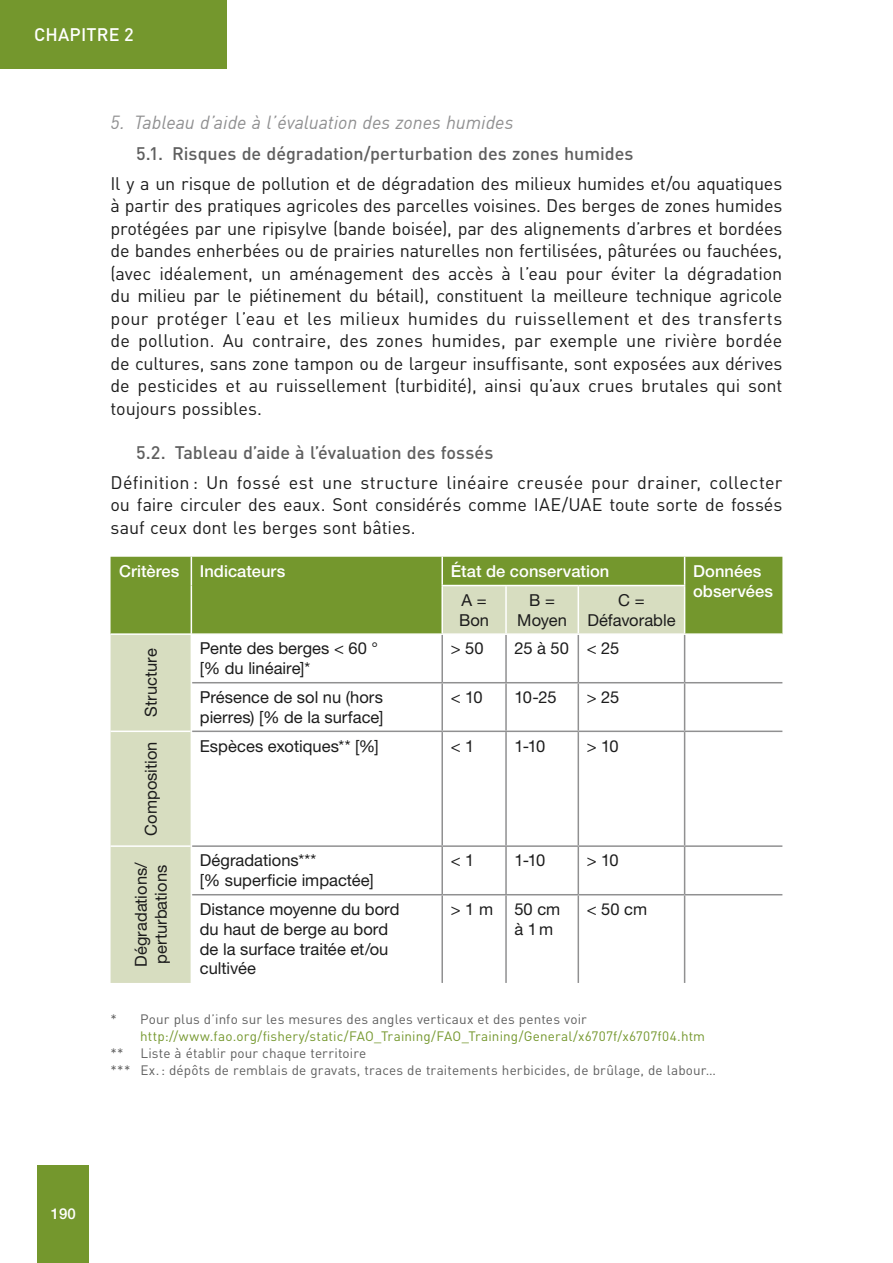
<style>
.page{position:relative;width:893px;height:1263px;background:#fff}
.page>*{position:absolute;margin:0;border:0;box-sizing:border-box;transform-origin:0 0}
.t1{font:italic 18.6px "DIN";letter-spacing:-.005em;color:#909091}
.t2{font:18px/22.5px "DIN Pro";letter-spacing:-.005em;color:#1c1c1c;text-align:justify}
.t3{font:500 18px "DIN Pro";letter-spacing:-.005em;color:#5f5f5f}
.t4{font:500 18px "DIN Pro";letter-spacing:.01em;color:#fff}
.t5{font:16.5px/19.8px "Helvetica Neue LT Std";color:#1c1c1c}
.t6{font:500 16.5px/19.8px "Helvetica Neue LT Std";letter-spacing:.005em;color:#fff}
.t7{font:500 15px "Helvetica Neue LT Std";color:#fff}
.t8{font:13.5px/16.8px "DIN Pro";letter-spacing:.01em;color:#5f5f5f}
.t9{font:13.5px "DIN Pro";letter-spacing:.01em;color:#74972d}
</style>
<div class="page">
<div style="left:38px;top:1165px;width:51px;height:98px;background:#74972d"></div>
<div style="left:0;top:0;width:227px;height:68px;background:#74972d"></div>
<div style="left:111px;top:557px;width:671px;height:76px;background:#74972d"></div>
<svg style="left:111px;top:585px;width:573px;height:398px"></svg>
<svg style="left:191px;top:557px;width:1px;height:28px"></svg>
<hr style="left:441px;top:557px;width:2px;height:28px;background:#fff">
<svg style="left:684px;top:557px;width:1px;height:28px"></svg>
<hr style="left:191px;top:585px;width:1px;height:48px;background:#fff">
<hr style="left:505px;top:586px;width:2px;height:47px;background:#fff">
<hr style="left:578px;top:586px;width:1px;height:47px;background:#fff">
<hr style="left:111px;top:730px;width:80px;height:2px;background:#fff">
<hr style="left:111px;top:845px;width:80px;height:2px;background:#fff">
<hr style="left:441px;top:635px;width:2px;height:47px;background:#909091">
<hr style="left:505px;top:635px;width:2px;height:47px;background:#909091">
<hr style="left:578px;top:635px;width:1px;height:47px;background:#909091">
<hr style="left:684px;top:635px;width:1px;height:47px;background:#909091">
<hr style="left:192px;top:682px;width:250px;height:1px;background:#909091">
<hr style="left:442px;top:682px;width:64px;height:1px;background:#909091">
<hr style="left:441px;top:683px;width:2px;height:47px;background:#909091">
<hr style="left:506px;top:682px;width:72px;height:1px;background:#909091">
<hr style="left:505px;top:683px;width:2px;height:47px;background:#909091">
<hr style="left:578px;top:682px;width:107px;height:1px;background:#909091">
<hr style="left:578px;top:683px;width:1px;height:47px;background:#909091">
<hr style="left:685px;top:682px;width:97px;height:1px;background:#909091">
<hr style="left:684px;top:683px;width:1px;height:47px;background:#909091">
<hr style="left:192px;top:730px;width:250px;height:2px;background:#909091">
<hr style="left:442px;top:730px;width:64px;height:2px;background:#909091">
<hr style="left:441px;top:732px;width:2px;height:113px;background:#909091">
<hr style="left:506px;top:730px;width:72px;height:2px;background:#909091">
<hr style="left:505px;top:732px;width:2px;height:113px;background:#909091">
<hr style="left:578px;top:730px;width:107px;height:2px;background:#909091">
<hr style="left:578px;top:732px;width:1px;height:113px;background:#909091">
<hr style="left:685px;top:730px;width:97px;height:2px;background:#909091">
<hr style="left:684px;top:732px;width:1px;height:113px;background:#909091">
<hr style="left:192px;top:845px;width:250px;height:2px;background:#909091">
<hr style="left:442px;top:845px;width:64px;height:2px;background:#909091">
<hr style="left:441px;top:847px;width:2px;height:47px;background:#909091">
<hr style="left:506px;top:845px;width:72px;height:2px;background:#909091">
<hr style="left:505px;top:847px;width:2px;height:47px;background:#909091">
<hr style="left:578px;top:845px;width:107px;height:2px;background:#909091">
<hr style="left:578px;top:847px;width:1px;height:47px;background:#909091">
<hr style="left:685px;top:845px;width:97px;height:2px;background:#909091">
<hr style="left:684px;top:847px;width:1px;height:47px;background:#909091">
<hr style="left:192px;top:894px;width:250px;height:1px;background:#909091">
<hr style="left:442px;top:894px;width:64px;height:1px;background:#909091">
<hr style="left:441px;top:895px;width:2px;height:88px;background:#909091">
<hr style="left:506px;top:894px;width:72px;height:1px;background:#909091">
<hr style="left:505px;top:895px;width:2px;height:88px;background:#909091">
<hr style="left:578px;top:894px;width:107px;height:1px;background:#909091">
<hr style="left:578px;top:895px;width:1px;height:88px;background:#909091">
<hr style="left:685px;top:894px;width:97px;height:1px;background:#909091">
<hr style="left:684px;top:895px;width:1px;height:88px;background:#909091">
<hr style="left:191px;top:633px;width:251px;height:2px;background:#fff">
<hr style="left:111px;top:633px;width:81px;height:2px;background:#fff">
<hr style="left:191px;top:635px;width:1px;height:48px;background:#fff">
<hr style="left:191px;top:683px;width:1px;height:48px;background:#fff">
<hr style="left:191px;top:731px;width:1px;height:115px;background:#fff">
<hr style="left:191px;top:846px;width:1px;height:49px;background:#fff">
<hr style="left:191px;top:895px;width:1px;height:88px;background:#fff">
<hr style="left:441px;top:586px;width:2px;height:47px;background:#fff">
<hr style="left:684px;top:586px;width:1px;height:47px;background:#fff">
<hr style="left:442px;top:633px;width:64px;height:2px;background:#fff">
<hr style="left:506px;top:633px;width:72px;height:2px;background:#fff">
<hr style="left:578px;top:633px;width:107px;height:2px;background:#fff">
<hr style="left:441px;top:585px;width:65px;height:1px;background:#fff">
<hr style="left:506px;top:585px;width:72px;height:1px;background:#fff">
<hr style="left:578px;top:585px;width:107px;height:1px;background:#fff">
<p class="t4" style="left:34px;top:22px;width:101px">CHAPITRE 2</p>
<p class="t1" style="left:111px;top:111px;width:404px">5. Tableau d’aide à l’évaluation des zones humides</p>
<p class="t3" style="left:136px;top:141px;width:499px">5.1. Risques de dégradation/perturbation des zones humides</p>
<p class="t2" style="left:111px;top:171px;width:673px">Il y a un risque de pollution et de dégradation des milieux humides et/ou aquatiques à partir des pratiques agricoles des parcelles voisines. Des berges de zones humides protégées par une ripisylve (bande boisée), par des alignements d’arbres et bordées de bandes enherbées ou de prairies naturelles non fertilisées, pâturées ou fauchées, (avec idéalement, un aménagement des accès à l’eau pour éviter la dégradation du milieu par le piétinement du bétail), constituent la meilleure technique agricole pour protéger l’eau et les milieux humides du ruissellement et des transferts de pollution. Au contraire, des zones humides, par exemple une rivière bordée de cultures, sans zone tampon ou de largeur insuffisante, sont exposées aux dérives de pesticides et au ruissellement (turbidité), ainsi qu’aux crues brutales qui sont toujours possibles.</p>
<p class="t3" style="left:136px;top:440px;width:359px">5.2. Tableau d’aide à l’évaluation des fossés</p>
<p class="t2" style="left:111px;top:470px;width:673px">Définition : Un fossé est une structure linéaire creusée pour drainer, collecter ou faire circuler des eaux. Sont considérés comme IAE/UAE toute sorte de fossés sauf ceux dont les berges sont bâties.</p>
<p class="t6" style="left:119px;top:561px;width:168px">Critères Indicateurs</p>
<p class="t6" style="left:451px;top:561px;width:160px">État de conservation</p>
<p class="t6" style="left:693px;top:561px;width:81px">Données observées</p>
<p class="t5" style="left:459px;top:590px;width:31px">A =<br>Bon</p>
<p class="t5" style="left:517px;top:590px;width:51px;text-align:center">B =<br>Moyen</p>
<p class="t5" style="left:587px;top:590px;width:90px;text-align:center">C =<br>Défavorable</p>
<p class="t5" style="left:141px;top:717px;width:70px;rotate:-90deg">Structure</p>
<p class="t5" style="left:200px;top:638px;width:180px">Pente des berges &lt; 60 ° [% du linéaire]*</p>
<p class="t5" style="left:451px;top:638px;width:34px">&gt; 50</p>
<p class="t5" style="left:514px;top:638px;width:106px">25 à 50 &lt; 25</p>
<p class="t5" style="left:200px;top:687px;width:185px">Présence de sol nu (hors pierres) [% de la surface]</p>
<p class="t5" style="left:451px;top:687px;width:33px">&lt; 10</p>
<p class="t5" style="left:514px;top:687px;width:44px">10-25</p>
<p class="t5" style="left:587px;top:687px;width:34px">&gt; 25</p>
<p class="t5" style="left:141px;top:836px;width:96px;rotate:-90deg">Composition</p>
<p class="t5" style="left:200px;top:736px;width:181px">Espèces exotiques** [%]</p>
<p class="t5" style="left:451px;top:736px;width:25px">&lt; 1</p>
<p class="t5" style="left:514px;top:736px;width:32px">1-10</p>
<p class="t5" style="left:587px;top:736px;width:33px">&gt; 10</p>
<p class="t5" style="left:131px;top:967px;width:107px;rotate:-90deg">Dégradations/ perturbations</p>
<p class="t5" style="left:200px;top:850px;width:175px">Dégradations***<br>[% superficie impactée]</p>
<p class="t5" style="left:451px;top:850px;width:25px">&lt; 1</p>
<p class="t5" style="left:514px;top:850px;width:32px">1-10</p>
<p class="t5" style="left:587px;top:850px;width:33px">&gt; 10</p>
<p class="t5" style="left:200px;top:899px;width:201px">Distance moyenne du bord du haut de berge au bord de la surface traitée et/ou cultivée</p>
<p class="t5" style="left:451px;top:899px;width:44px">&gt; 1 m</p>
<p class="t5" style="left:514px;top:899px;width:47px">50 cm à 1m</p>
<p class="t5" style="left:587px;top:899px;width:62px">&lt; 50 cm</p>
<p class="t8" style="left:111px;top:1010px;width:478px">* Pour plus d’info sur les mesures des angles verticaux et des pentes voir</p>
<p class="t9" style="left:140px;top:1027px;width:566px">http://www.fao.org/fishery/static/FAO_Training/FAO_Training/General/x6707f/x6707f04.htm</p>
<p class="t8" style="left:111px;top:1044px;width:607px">** Liste à établir pour chaque territoire<br>*** Ex.: dépôts de remblais de gravats, traces de traitements herbicides, de brûlage, de labour…</p>
<p class="t7" style="left:51px;top:1205px;width:27px">190</p>
</div>
